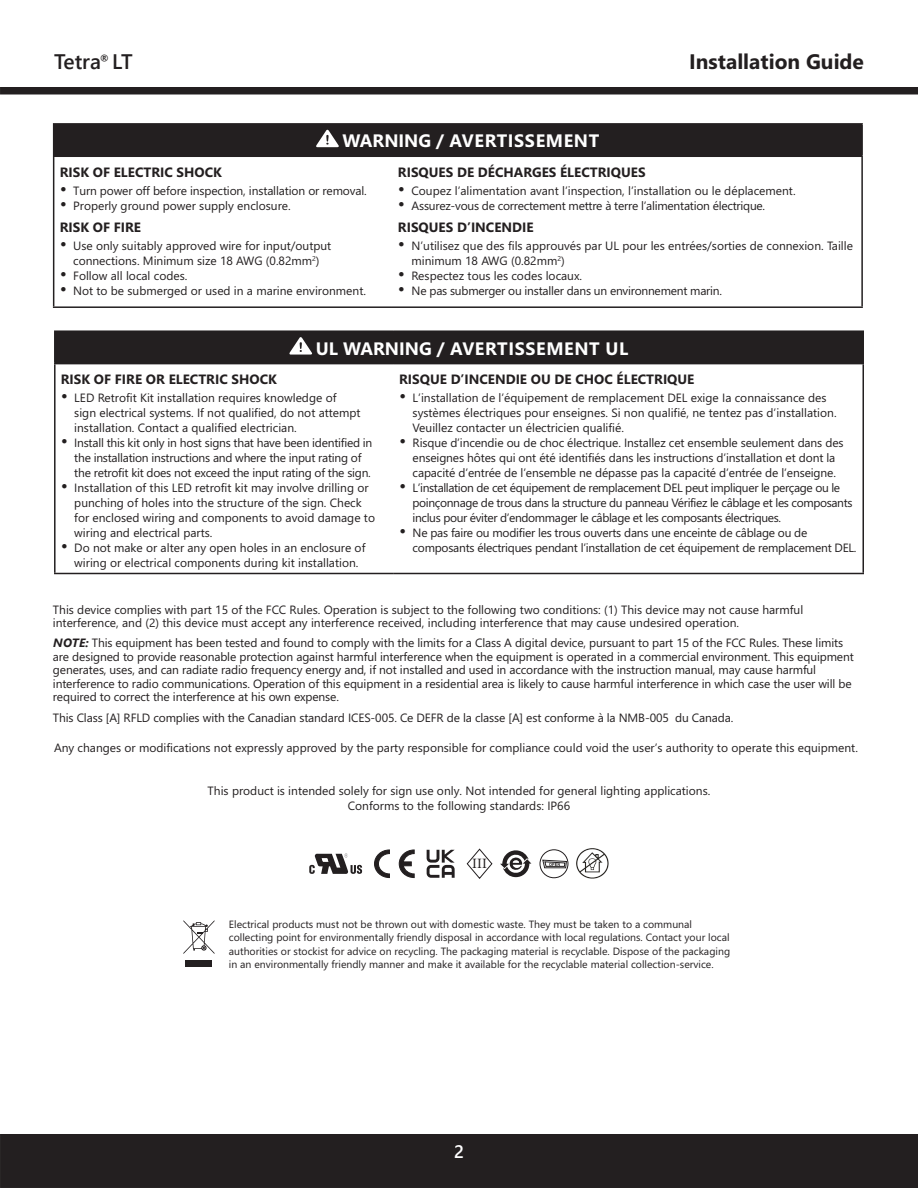
<style>
.page{position:relative;width:918px;height:1188px;background:#fff}
.page>*{position:absolute;margin:0;border:0;box-sizing:border-box;transform-origin:0 0}
.t1{font:700 21px "Segoe UI";color:#231f20}
.t2{font:600 21px "Segoe UI";color:#231f20}
.t3{font:700 18px "Segoe UI";letter-spacing:.035em;color:#fff}
.t4{font:600 18px "Segoe UI";color:#fff}
.t5{font:14.25px "Minion Pro";color:#231f20}
.t6{font:700 13.5px "Segoe UI";color:#231f20}
.t7{font:12px/15px "Segoe UI";letter-spacing:-.01em;color:#231f20}
.t8{font:12px/15px "Segoe UI";letter-spacing:-.03em;color:#231f20}
.t9{font:10.5px/13.5px "Segoe UI";color:#231f20}
.s1{font-size:18px}
.s2{font-weight:700;font-style:italic}
</style>
<div class="page">
<div style="left:0;top:1134px;width:918px;height:54px;background:#231f20"></div>
<div style="left:0;top:87px;width:918px;height:7px;background:#231f20"></div>
<div style="left:186px;top:961px;width:26px;height:6px;background:#231f20"></div>
<svg style="left:183px;top:920px;width:31px;height:34px"></svg>
<svg style="left:427px;top:850px;width:28px;height:28px"></svg>
<svg style="left:374px;top:850px;width:40px;height:28px"></svg>
<svg style="left:309px;top:854px;width:53px;height:20px"></svg>
<svg style="left:500px;top:850px;width:31px;height:27px"></svg>
<svg style="left:467px;top:849px;width:25px;height:30px"></svg>
<img style="left:577px;top:849px;width:32px;height:30px">
<svg style="left:539px;top:849px;width:30px;height:30px"></svg>
<div style="left:54px;top:124px;width:808px;height:32px;background:#231f20"></div>
<hr style="left:53px;top:123px;width:339px;height:2px;background:#231f20">
<hr style="left:53px;top:125px;width:1px;height:31px;background:#231f20">
<hr style="left:392px;top:123px;width:471px;height:2px;background:#231f20">
<hr style="left:861px;top:125px;width:2px;height:31px;background:#231f20">
<hr style="left:53px;top:156px;width:339px;height:1px;background:#231f20">
<hr style="left:53px;top:157px;width:1px;height:149px;background:#231f20">
<hr style="left:392px;top:156px;width:471px;height:1px;background:#231f20">
<hr style="left:861px;top:157px;width:2px;height:149px;background:#231f20">
<hr style="left:53px;top:306px;width:339px;height:2px;background:#231f20">
<hr style="left:392px;top:306px;width:471px;height:2px;background:#231f20">
<svg style="left:316px;top:129px;width:23px;height:18px"></svg>
<div style="left:55px;top:331px;width:808px;height:33px;background:#231f20"></div>
<hr style="left:54px;top:330px;width:339px;height:2px;background:#231f20">
<hr style="left:54px;top:332px;width:2px;height:31px;background:#231f20">
<hr style="left:393px;top:330px;width:471px;height:2px;background:#231f20">
<hr style="left:862px;top:332px;width:2px;height:31px;background:#231f20">
<hr style="left:54px;top:363px;width:339px;height:1px;background:#231f20">
<hr style="left:54px;top:364px;width:2px;height:209px;background:#231f20">
<hr style="left:393px;top:363px;width:471px;height:1px;background:#231f20">
<hr style="left:862px;top:364px;width:2px;height:209px;background:#231f20">
<hr style="left:54px;top:573px;width:339px;height:1px;background:#231f20">
<hr style="left:393px;top:573px;width:471px;height:1px;background:#231f20">
<svg style="left:289px;top:337px;width:23px;height:18px"></svg>
<h1 class="t2" style="left:54px;top:42px;width:80px">Tetra<sup>®</sup> LT</h1>
<h1 class="t1" style="left:689px;top:42px;width:176px">Installation Guide</h1>
<p class="t3" style="left:343px;top:124px;width:258px">WARNING / AVERTISSEMENT</p>
<p class="t6" style="left:60px;top:159px;width:164px">RISK OF ELECTRIC SHOCK</p>
<p class="t7" style="left:60px;top:182px;width:309px"><span class="s1">•</span> Turn power off before inspection, installation or removal.</p>
<p class="t7" style="left:60px;top:197px;width:233px"><span class="s1">•</span> Properly ground power supply enclosure.</p>
<p class="t6" style="left:60px;top:214px;width:83px">RISK OF FIRE</p>
<p class="t7" style="left:60px;top:237px;width:273px;text-align:center"><span class="s1">•</span> Use only suitably approved wire for input/output connections. Minimum size 18 AWG (0.82mm<sup>2</sup>)</p>
<p class="t7" style="left:60px;top:267px;width:129px"><span class="s1">•</span> Follow all local codes.</p>
<p class="t7" style="left:60px;top:282px;width:308px"><span class="s1">•</span> Not to be submerged or used in a marine environment.</p>
<p class="t6" style="left:398px;top:159px;width:249px">RISQUES DE DÉCHARGES ÉLECTRIQUES</p>
<p class="t7" style="left:398px;top:182px;width:399px"><span class="s1">•</span> Coupez l’alimentation avant l’inspection, l’installation ou le déplacement.</p>
<p class="t7" style="left:398px;top:197px;width:369px"><span class="s1">•</span> Assurez-vous de correctement mettre à terre l’alimentation électrique.</p>
<p class="t6" style="left:398px;top:214px;width:137px">RISQUES D’INCENDIE</p>
<p class="t7" style="left:411px;top:237px;width:443px;text-indent:-14px"><span class="s1">•</span> N’utilisez que des fils approuvés par UL pour les entrées/sorties de connexion. Taille minimum 18 AWG (0.82mm<sup>2</sup>)</p>
<p class="t7" style="left:398px;top:267px;width:186px"><span class="s1">•</span> Respectez tous les codes locaux.</p>
<p class="t7" style="left:398px;top:282px;width:325px"><span class="s1">•</span> Ne pas submerger ou installer dans un environnement marin.</p>
<p class="t3" style="left:316px;top:331px;width:314px">UL WARNING / AVERTISSEMENT UL</p>
<p class="t6" style="left:61px;top:367px;width:218px">RISK OF FIRE OR ELECTRIC SHOCK</p>
<p class="t7" style="left:74px;top:390px;width:288px;text-indent:-14px"><span class="s1">•</span> LED Retrofit Kit installation requires knowledge of sign electrical systems. If not qualified, do not attempt installation. Contact a qualified electrician.</p>
<p class="t7" style="left:74px;top:435px;width:300px;text-indent:-14px"><span class="s1">•</span> Install this kit only in host signs that have been identified in the installation instructions and where the input rating of the retrofit kit does not exceed the input rating of the sign.</p>
<p class="t7" style="left:74px;top:480px;width:302px;text-indent:-14px"><span class="s1">•</span> Installation of this LED retrofit kit may involve drilling or punching of holes into the structure of the sign. Check for enclosed wiring and components to avoid damage to wiring and electrical parts.</p>
<p class="t7" style="left:61px;top:540px;width:306px;text-align:center"><span class="s1">•</span> Do not make or alter any open holes in an enclosure of wiring or electrical components during kit installation.</p>
<p class="t6" style="left:399px;top:367px;width:297px">RISQUE D’INCENDIE OU DE CHOC ÉLECTRIQUE</p>
<p class="t7" style="left:413px;top:390px;width:426px;text-indent:-14px"><span class="s1">•</span> L’installation de l’équipement de remplacement DEL exige Ia connaissance des systèmes électriques pour enseignes. Si non qualifié, ne tentez pas d’installation.<br>Veuillez contacter un électricien qualifié.</p>
<p class="t7" style="left:399px;top:435px;width:446px;text-align:center"><span class="s1">•</span> Risque d’incendie ou de choc électrique. Installez cet ensemble seulement dans des enseignes hôtes qui ont été identifiés dans les instructions d’installation et dont la capacité d’entrée de l’ensemble ne dépasse pas la capacité d’entrée de l’enseigne.</p>
<p class="t8" style="left:413px;top:480px;width:441px;text-indent:-14px"><span class="s1">•</span> L’installation de cet équipement de remplacement DEL peut impliquer le perçage ou le poinçonnage de trous dans la structure du panneau Vérifiez le câblage et les composants inclus pour éviter d’endommager le câblage et les composants électriques.</p>
<p class="t7" style="left:413px;top:525px;width:445px;text-indent:-14px"><span class="s1">•</span> Ne pas faire ou modifier les trous ouverts dans une enceinte de câblage ou de composants électriques pendant l’installation de cet équipement de remplacement DEL.</p>
<p class="t7" style="left:53px;top:601px;width:752px;line-height:13.5px">This device complies with part 15 of the FCC Rules. Operation is subject to the following two conditions: (1) This device may not cause harmful interference, and (2) this device must accept any interference received, including interference that may cause undesired operation.</p>
<p class="t7" style="left:53px;top:635px;width:802px;line-height:13.5px"><span class="s2">NOTE:</span> This equipment has been tested and found to comply with the limits for a Class A digital device, pursuant to part 15 of the FCC Rules. These limits are designed to provide reasonable protection against harmful interference when the equipment is operated in a commercial environment. This equipment generates, uses, and can radiate radio frequency energy and, if not installed and used in accordance with the instruction manual, may cause harmful interference to radio communications. Operation of this equipment in a residential area is likely to cause harmful interference in which case the user will be required to correct the interference at his own expense.</p>
<p class="t7" style="left:53px;top:709px;width:682px">This Class [A] RFLD complies with the Canadian standard ICES-005. Ce DEFR de la classe [A] est conforme à la NMB-005 du Canada.</p>
<p class="t7" style="left:54px;top:739px;width:805px">Any changes or modifications not expressly approved by the party responsible for compliance could void the user’s authority to operate this equipment.</p>
<p class="t7" style="left:208px;top:782px;width:504px">This product is intended solely for sign use only. Not intended for general lighting applications.</p>
<p class="t7" style="left:348px;top:797px;width:224px">Conforms to the following standards: IP66</p>
<p class="t5" style="left:472px;top:854px;width:16px">III</p>
<p class="t9" style="left:229px;top:916px;width:503px">Electrical products must not be thrown out with domestic waste. They must be taken to a communal collecting point for environmentally friendly disposal in accordance with local regulations. Contact your local authorities or stockist for advice on recycling. The packaging material is recyclable. Dispose of the packaging in an environmentally friendly manner and make it available for the recyclable material collection-service.</p>
<h2 class="t4" style="left:454px;top:1135px;width:11px">2</h2>
</div>
